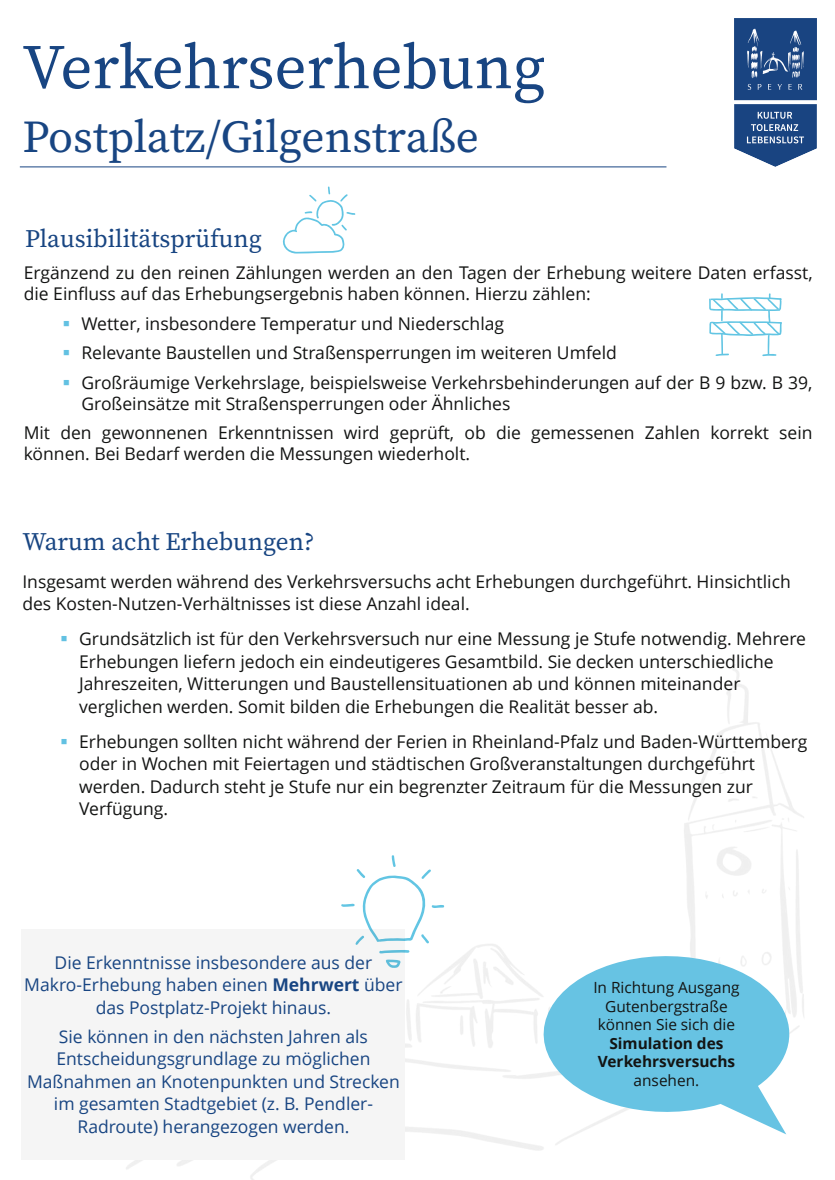
<style>
.page{position:relative;width:835px;height:1180px;background:#fff}
.page>*{position:absolute;margin:0;border:0;box-sizing:border-box;transform-origin:0 0}
.t1{font:63px "Source Serif Pro";letter-spacing:-.01em;color:#184582}
.t2{font:45.5px "Source Serif Pro";color:#184582}
.t3{font:25.2px "Source Serif Pro";color:#184582}
.t4{font:17.5px/22.5px "Open Sans";color:#131413}
.t5{font:17.5px/22.5px "Open Sans";color:#184582;text-align:center}
.t6{font:15.4px/18.5px "Open Sans";color:#131413;text-align:center}
.t7{font:700 15.4px/18.5px "Open Sans";color:#131413;text-align:center}
.s1{color:#62c1e2}
.s2{font-weight:700}
</style>
<div class="page">
<hr style="left:20px;top:167px;width:646px;height:1px;background:#184582">
<img style="left:734px;top:18px;width:82px;height:149px">
<div style="left:22px;top:929px;width:383px;height:231px;background:#f5f5f5"></div>
<svg style="left:526px;top:945px;width:272px;height:189px;fill:#67c3e3"></svg>
<svg style="left:282px;top:186px;width:74px;height:68px"></svg>
<svg style="left:709px;top:293px;width:73px;height:63px"></svg>
<svg style="left:341px;top:855px;width:103px;height:113px"></svg>
<h1 class="t1" style="left:22px;top:25px;width:524px">Verkehrserhebung</h1>
<h2 class="t2" style="left:22px;top:106px;width:458px">Postplatz/Gilgenstraße</h2>
<h3 class="t3" style="left:25px;top:222px;width:238px">Plausibilitätsprüfung</h3>
<p class="t4" style="left:24px;top:262px;width:790px;line-height:21px">Ergänzend zu den reinen Zählungen werden an den Tagen der Erhebung weitere Daten erfasst, die Einfluss auf das Erhebungsergebnis haben können. Hierzu zählen:</p>
<p class="t4" style="left:62px;top:312px;width:443px"><span class="s1">▪</span> Wetter, insbesondere Temperatur und Niederschlag</p>
<p class="t4" style="left:62px;top:341px;width:556px"><span class="s1">▪</span> Relevante Baustellen und Straßensperrungen im weiteren Umfeld</p>
<p class="t4" style="left:81px;top:371px;width:732px;line-height:21px;text-indent:-19px"><span class="s1">▪</span> Großräumige Verkehrslage, beispielsweise Verkehrsbehinderungen auf der B 9 bzw. B 39,<br>Großeinsätze mit Straßensperrungen oder Ähnliches</p>
<p class="t4" style="left:24px;top:422px;width:790px;line-height:21px">Mit den gewonnenen Erkenntnissen wird geprüft, ob die gemessenen Zahlen korrekt sein können. Bei Bedarf werden die Messungen wiederholt.</p>
<h3 class="t3" style="left:22px;top:525px;width:293px">Warum acht Erhebungen?</h3>
<p class="t4" style="left:22px;top:569px;width:769px">Insgesamt werden während des Verkehrsversuchs acht Erhebungen durchgeführt. Hinsichtlich des Kosten-Nutzen-Verhältnisses ist diese Anzahl ideal.</p>
<p class="t4" style="left:79px;top:627px;width:728px;text-indent:-19px"><span class="s1">▪</span> Grundsätzlich ist für den Verkehrsversuch nur eine Messung je Stufe notwendig. Mehrere Erhebungen liefern jedoch ein eindeutigeres Gesamtbild. Sie decken unterschiedliche Jahreszeiten, Witterungen und Baustellensituationen ab und können miteinander verglichen werden. Somit bilden die Erhebungen die Realität besser ab.</p>
<p class="t4" style="left:79px;top:730px;width:729px;text-indent:-19px"><span class="s1">▪</span> Erhebungen sollten nicht während der Ferien in Rheinland-Pfalz und Baden-Württemberg oder in Wochen mit Feiertagen und städtischen Großveranstaltungen durchgeführt werden. Dadurch steht je Stufe nur ein begrenzter Zeitraum für die Messungen zur Verfügung.</p>
<p class="t5" style="left:24px;top:951px;width:380px">Die Erkenntnisse insbesondere aus der<br>Makro-Erhebung haben einen <span class="s2">Mehrwert</span> über das Postplatz-Projekt hinaus.</p>
<p class="t5" style="left:27px;top:1024px;width:374px">Sie können in den nächsten Jahren als Entscheidungsgrundlage zu möglichen Maßnahmen an Knotenpunkten und Strecken im gesamten Stadtgebiet (z. B. Pendler-Radroute) herangezogen werden.</p>
<p class="t6" style="left:593px;top:978px;width:148px">In Richtung Ausgang<br>Gutenbergstraße können Sie sich die</p>
<p class="t7" style="left:597px;top:1033px;width:139px">Simulation des<br>Verkehrsversuchs</p>
<p class="t6" style="left:633px;top:1070px;width:67px">ansehen.</p>
</div>
